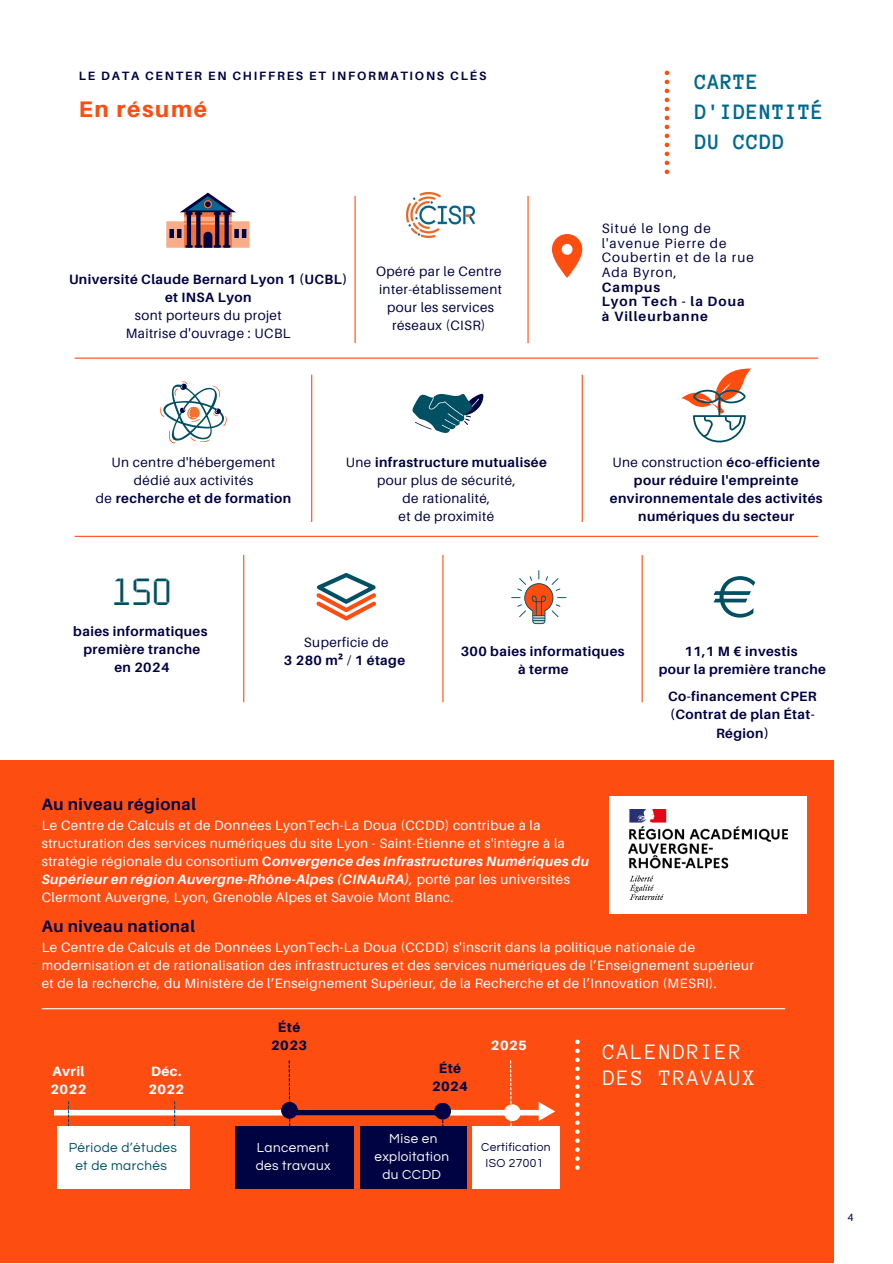
<style>
.page{position:relative;width:893px;height:1264px;background:#fff}
.page>*{position:absolute;margin:0;border:0;box-sizing:border-box;transform-origin:0 0}
.t1{font:37.8px "Aperture";color:#005063}
.t2{font:700 22.5px/30.3px "Anonymous Pro";letter-spacing:.03em;color:#006991}
.t3{font:22.5px/25.8px "Anonymous Pro";letter-spacing:.08em;color:#fff}
.t4{font:800 22.5px "Aileron";letter-spacing:.075em;color:#fe4d11}
.t5{font:700 16.5px "Aileron";letter-spacing:.03em;color:#000342}
.t6{font:13.5px/18px "Aileron";letter-spacing:.03em;color:#fff}
.t7{font:700 13.5px/18px "Aileron";letter-spacing:.03em;color:#000342;text-align:center}
.t8{font:13.5px/18px "Aileron";letter-spacing:.03em;color:#000342;text-align:center}
.t9{font:13.5px/14.5px "Aileron";letter-spacing:.075em;color:#000342}
.t10{font:13.5px/18px "Questrial";letter-spacing:.03em;color:#fff}
.t11{font:700 13.5px/14.5px "Aileron";letter-spacing:.075em;color:#000342}
.t12{font:13.5px/18px "Questrial";letter-spacing:.03em;color:#005063;text-align:center}
.t13{font:800 13.5px/18px "Aileron";letter-spacing:.03em;color:#fff}
.t14{font:800 13.5px/18px "Aileron";letter-spacing:.03em;color:#000342;text-align:center}
.t15{font:700 12px "Aileron";letter-spacing:.15em;color:#000342}
.t16{font:12px/16px "Questrial";letter-spacing:.03em;color:#000342;text-align:center}
.t17{font:10.5px "Aileron";color:#000342}
.s1{font-weight:700}
.s2{font-weight:400}
.s3{font-family:"Noto Sans";font-weight:700}
.s4{font-weight:700;font-style:italic}
.s5{font-style:italic}
</style>
<div class="page">
<div style="left:0;top:760px;width:834px;height:502px;background:#fe4d11"></div>
<svg style="left:575px;top:1039px;width:4px;height:130px"></svg>
<svg style="left:664px;top:71px;width:5px;height:103px"></svg>
<div style="left:54px;top:1109px;width:489px;height:6px;background:#fff"></div>
<svg style="left:166px;top:193px;width:83px;height:55px"></svg>
<svg style="left:160px;top:381px;width:67px;height:62px"></svg>
<svg style="left:412px;top:393px;width:72px;height:40px"></svg>
<svg style="left:552px;top:234px;width:30px;height:44px"></svg>
<svg style="left:316px;top:573px;width:60px;height:47px"></svg>
<hr style="left:75px;top:357px;width:743px;height:2px;background:#fe4d11">
<hr style="left:75px;top:536px;width:743px;height:1px;background:#fe4d11">
<hr style="left:354px;top:196px;width:1px;height:147px;background:#fe4d11">
<hr style="left:527px;top:196px;width:1px;height:147px;background:#fe4d11">
<hr style="left:311px;top:374px;width:1px;height:148px;background:#fe4d11">
<hr style="left:641px;top:555px;width:1px;height:147px;background:#fe4d11">
<hr style="left:243px;top:555px;width:1px;height:147px;background:#fe4d11">
<hr style="left:442px;top:555px;width:1px;height:147px;background:#fe4d11">
<svg style="left:511px;top:570px;width:55px;height:54px"></svg>
<svg style="left:713px;top:576px;width:42px;height:41px"></svg>
<svg style="left:538px;top:1102px;width:17px;height:18px"></svg>
<div style="left:57px;top:1126px;width:132px;height:62px;background:#fff"></div>
<div style="left:235px;top:1126px;width:118px;height:62px;background:#000342"></div>
<div style="left:360px;top:1126px;width:106px;height:62px;background:#000342"></div>
<svg style="left:68px;top:1101px;width:1px;height:24px"></svg>
<svg style="left:174px;top:1101px;width:1px;height:24px"></svg>
<div style="left:286px;top:1109px;width:156px;height:6px;background:#000342"></div>
<div style="left:281px;top:1101px;width:17px;height:17px;background:#000342;border-radius:50%"></div>
<svg style="left:288px;top:1060px;width:2px;height:66px"></svg>
<div style="left:434px;top:1102px;width:17px;height:17px;background:#000342;border-radius:50%"></div>
<hr style="left:42px;top:1008px;width:743px;height:1px;background:#fff">
<hr style="left:581px;top:374px;width:1px;height:148px;background:#fe4d11">
<svg style="left:681px;top:368px;width:70px;height:74px"></svg>
<svg style="left:510px;top:1060px;width:1px;height:66px"></svg>
<div style="left:472px;top:1126px;width:87px;height:62px;background:#fff"></div>
<div style="left:504px;top:1104px;width:16px;height:17px;background:#fff;border-radius:50%"></div>
<img style="left:406px;top:193px;width:68px;height:45px">
<div style="left:609px;top:795px;width:197px;height:118px;background:#fff"></div>
<img style="left:628px;top:810px;width:159px;height:90px">
<p class="t15" style="left:79px;top:68px;width:409px">LE DATA CENTER EN CHIFFRES ET INFORMATIONS CLÉS</p>
<h2 class="t4" style="left:79px;top:96px;width:130px">En résumé</h2>
<p class="t7" style="left:69px;top:270px;width:280px">Université Claude Bernard Lyon 1 (UCBL) et INSA Lyon</p>
<p class="t8" style="left:126px;top:306px;width:166px">sont porteurs du projet<br>Maîtrise d'ouvrage : UCBL</p>
<p class="t8" style="left:376px;top:261px;width:127px">Opéré par le Centre inter-établissement pour les services réseaux (CISR)</p>
<h2 class="t2" style="left:694px;top:66px;width:130px">CARTE<br>D'IDENTITÉ<br>DU CCDD</h2>
<p class="t9" style="left:601px;top:221px;width:153px">Situé le long de l'avenue Pierre de<br>Coubertin et de la rue<br>Ada Byron,</p>
<p class="t11" style="left:601px;top:279px;width:144px">Campus<br>Lyon Tech - la Doua à Villeurbanne</p>
<p class="t8" style="left:96px;top:453px;width:197px">Un centre d'hébergement dédié aux activités<br>de <span class="s1">recherche et de formation</span></p>
<h1 class="t1" style="left:112px;top:576px;width:61px">150</h1>
<p class="t8" style="left:346px;top:453px;width:202px">Une <span class="s1">infrastructure mutualisée </span>pour plus de sécurité,<br>de rationalité,<br>et de proximité</p>
<p class="t7" style="left:610px;top:453px;width:214px"><span class="s2">Une construction</span> éco-efficiente pour réduire l'empreinte environnementale des activités numériques du secteur</p>
<p class="t7" style="left:73px;top:622px;width:136px">baies informatiques première tranche en 2024</p>
<p class="t8" style="left:284px;top:632px;width:123px">Superficie de<br><span class="s1">3 280 m</span><span class="s3">²</span> / <span class="s1">1 étage</span></p>
<p class="t7" style="left:460px;top:641px;width:165px">300 baies informatiques à terme</p>
<p class="t7" style="left:658px;top:641px;width:169px;line-height:18.5px">11,1 M € investis<br>pour la première tranche</p>
<p class="t7" style="left:668px;top:686px;width:150px;line-height:18.5px">Co-financement CPER (Contrat de plan État-<br>Région)</p>
<p class="t5" style="left:42px;top:793px;width:156px">Au niveau régional</p>
<p class="t6" style="left:42px;top:816px;width:549px">Le Centre de Calculs et de Données LyonTech-La Doua (CCDD) contribue à la structuration des services numériques du site Lyon - Saint-Étienne et s'intègre à la stratégie régionale du consortium <span class="s1">C</span><span class="s4">onvergence des Infrastructures Numériques du Supérieur en région Auvergne-Rhône-Alpes (CINAuRA)</span><span class="s5">,</span> porté par les universités Clermont Auvergne, Lyon, Grenoble Alpes et Savoie Mont Blanc.</p>
<p class="t5" style="left:42px;top:915px;width:155px">Au niveau national</p>
<p class="t6" style="left:42px;top:937px;width:713px">Le Centre de Calculs et de Données LyonTech-La Doua (CCDD) s'inscrit dans la politique nationale de modernisation et de rationalisation des infrastructures et des services numériques de l’Enseignement supérieur et de la recherche, du Ministère de l’Enseignement Supérieur, de la Recherche et de l’Innovation (MESRI).</p>
<p class="t13" style="left:51px;top:1062px;width:37px">Avril<br>2022</p>
<p class="t13" style="left:148px;top:1062px;width:37px">Déc.<br>2022</p>
<p class="t14" style="left:271px;top:1018px;width:37px">Été<br>2023</p>
<p class="t14" style="left:432px;top:1058px;width:37px">Été<br>2024</p>
<p class="t13" style="left:491px;top:1036px;width:37px">2025</p>
<h2 class="t3" style="left:603px;top:1038px;width:154px">CALENDRIER<br>DES TRAVAUX</h2>
<p class="t12" style="left:69px;top:1138px;width:110px">Période d’études et de marchés</p>
<p class="t10" style="left:256px;top:1138px;width:76px">Lancement des travaux</p>
<p class="t10" style="left:374px;top:1129px;width:76px;text-align:center">Mise en exploitation du CCDD</p>
<p class="t16" style="left:481px;top:1139px;width:71px">Certification<br>ISO 27001</p>
<p class="t17" style="left:847px;top:1210px;width:8px">4</p>
</div>
